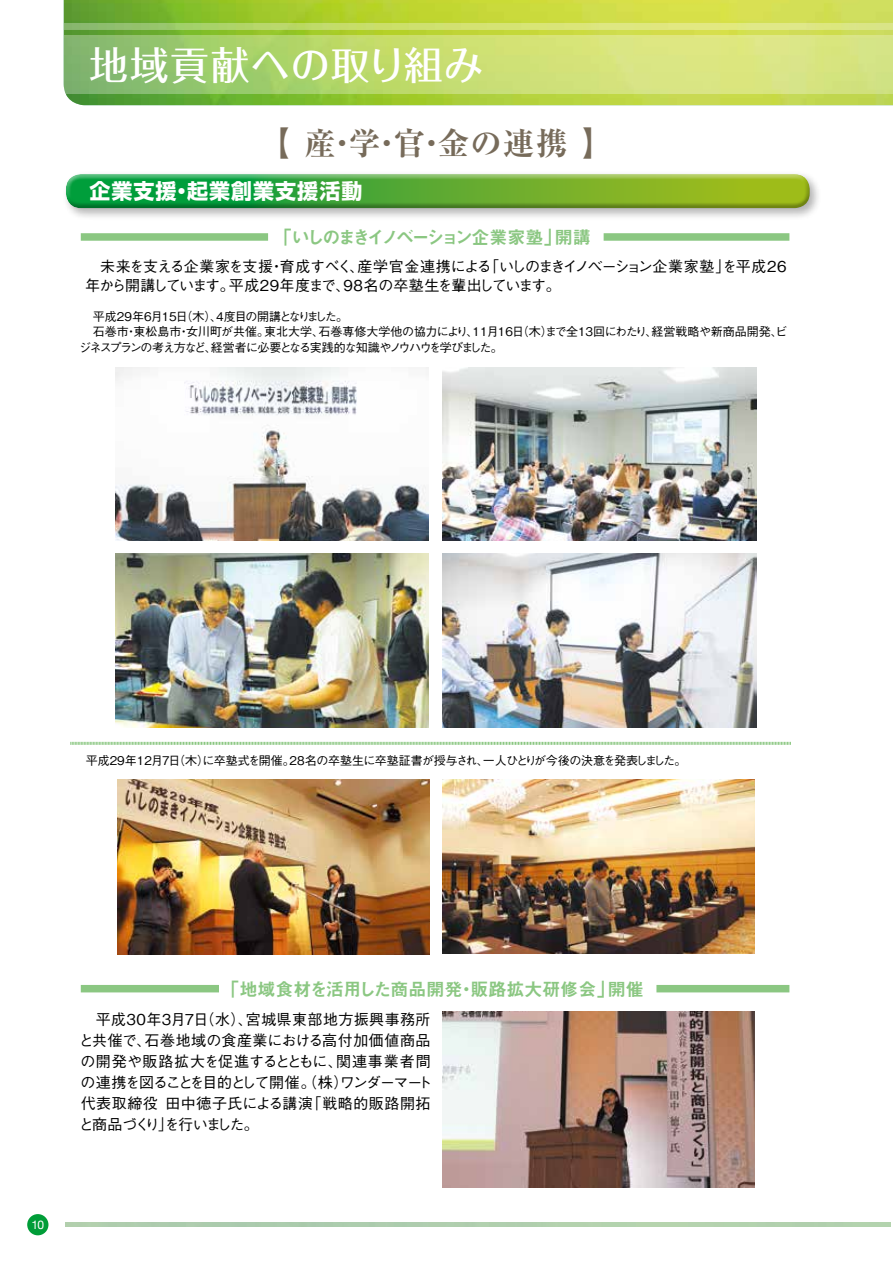
<style>
.page{position:relative;width:893px;height:1263px;background:#fff}
.page>*{position:absolute;margin:0;border:0;box-sizing:border-box;transform-origin:0 0}
.t1{font:500 39px "Folk Pro";letter-spacing:.035em;color:#fff}
.t2{font:700 expanded 31.5px "Ryumin Pro";color:#776b5a}
.t3{font:700 21px "Shin Go Pro";letter-spacing:.05em;color:#fff}
.t4{font:18px "Midashi Go Pro MB31";color:#8bc782}
.t5{font:18px "Midashi Go Pro MB31";letter-spacing:-.14em;color:#8bc782}
.t6{font:500 15px/21px "Gothic BBB Pro";letter-spacing:-.055em;color:#000}
.t7{font:500 12px "Gothic BBB Pro";letter-spacing:.005em;color:#000}
.t8{font:500 12px "Gothic BBB Pro";letter-spacing:-.03em;color:#000}
.t9{font:500 12px "Gothic BBB Pro";letter-spacing:-.105em;color:#000}
.t10{font:500 12px "Gothic BBB Pro";letter-spacing:-.07em;color:#000}
.t11{font:12px "Helvetica Neue";color:#fff}
</style>
<div class="page">
<img style="left:64px;top:0;width:829px;height:105px">
<svg style="left:64px;top:35px;width:829px;height:59px;background:#bed975"></svg>
<svg style="left:64px;top:23px;width:829px;height:7px;background:#c7dc75"></svg>
<div style="left:81px;top:233px;width:187px;height:8px;background:#8bc782"></div>
<div style="left:604px;top:233px;width:185px;height:8px;background:#8bc782"></div>
<div style="left:81px;top:985px;width:138px;height:7px;background:#8bc782"></div>
<div style="left:656px;top:985px;width:133px;height:7px;background:#8bc782"></div>
<img style="left:115px;top:554px;width:314px;height:173px">
<img style="left:118px;top:779px;width:312px;height:175px">
<img style="left:442px;top:367px;width:314px;height:173px">
<img style="left:442px;top:554px;width:314px;height:173px">
<img style="left:115px;top:367px;width:314px;height:173px">
<img style="left:443px;top:779px;width:312px;height:175px">
<img style="left:443px;top:1012px;width:312px;height:175px">
<div style="left:62px;top:170px;width:760px;height:51px;background:#000;opacity:.3"></div>
<div style="left:61px;top:174px;width:751px;height:31px;background:#fff;opacity:.5"></div>
<div style="left:63px;top:178px;width:749px;height:32px;background:#000;opacity:.3"></div>
<svg style="left:70px;top:741px;width:721px;height:4px"></svg>
<div style="left:27px;top:1214px;width:21px;height:21px;background:#009d38;border-radius:50%"></div>
<h1 class="t1" style="left:89px;top:32px;width:396px">地域貢献への取り組み</h1>
<h2 class="t2" style="left:258px;top:119px;width:356px">【 産・学・官・金の連携 】</h2>
<h3 class="t3" style="left:89px;top:174px;width:274px">企業支援・起業創業支援活動</h3>
<p class="t5" style="left:274px;top:223px;width:318px">「いしのまきイノベーション企業家塾」開講</p>
<p class="t6" style="left:85px;top:255px;width:703px;line-height:18.8px;text-indent:15px">未来を支える企業家を支援・育成すべく、産学官金連携による「いしのまきイノベーション企業家塾」を平成26年から開講しています。平成29年度まで、98名の卒塾生を輩出しています。</p>
<p class="t10" style="left:93px;top:307px;width:257px">平成29年6月15日（木）、4度目の開講となりました。</p>
<p class="t7" style="left:93px;top:322px;width:696px">石巻市・東松島市・女川町が共催。東北大学、石巻専修大学他の協力により、11月16日（木）まで全13回にわたり、経営戦略や新商品開発、ビ</p>
<p class="t9" style="left:79px;top:338px;width:425px">ジネスプランの考え方など、経営者に必要となる実践的な知識やノウハウを学びました。</p>
<p class="t8" style="left:86px;top:751px;width:602px">平成29年12月7日（木）に卒塾式を開催。28名の卒塾生に卒塾証書が授与され、一人ひとりが今後の決意を発表しました。</p>
<p class="t11" style="left:31px;top:1216px;width:14px">10</p>
<p class="t4" style="left:221px;top:974px;width:424px">「地域食材を活用した商品開発・販路拡大研修会」開催</p>
<p class="t6" style="left:79px;top:1007px;width:355px;text-align:justify;text-indent:17px">平成30年3月7日（水）、宮城県東部地方振興事務所と共催で、石巻地域の食産業における高付加価値商品の開発や販路拡大を促進するとともに、関連事業者間の連携を図ることを目的として開催。（株）ワンダーマート代表取締役 田中徳子氏による講演「戦略的販路開拓と商品づくり」を行いました。</p>
</div>
